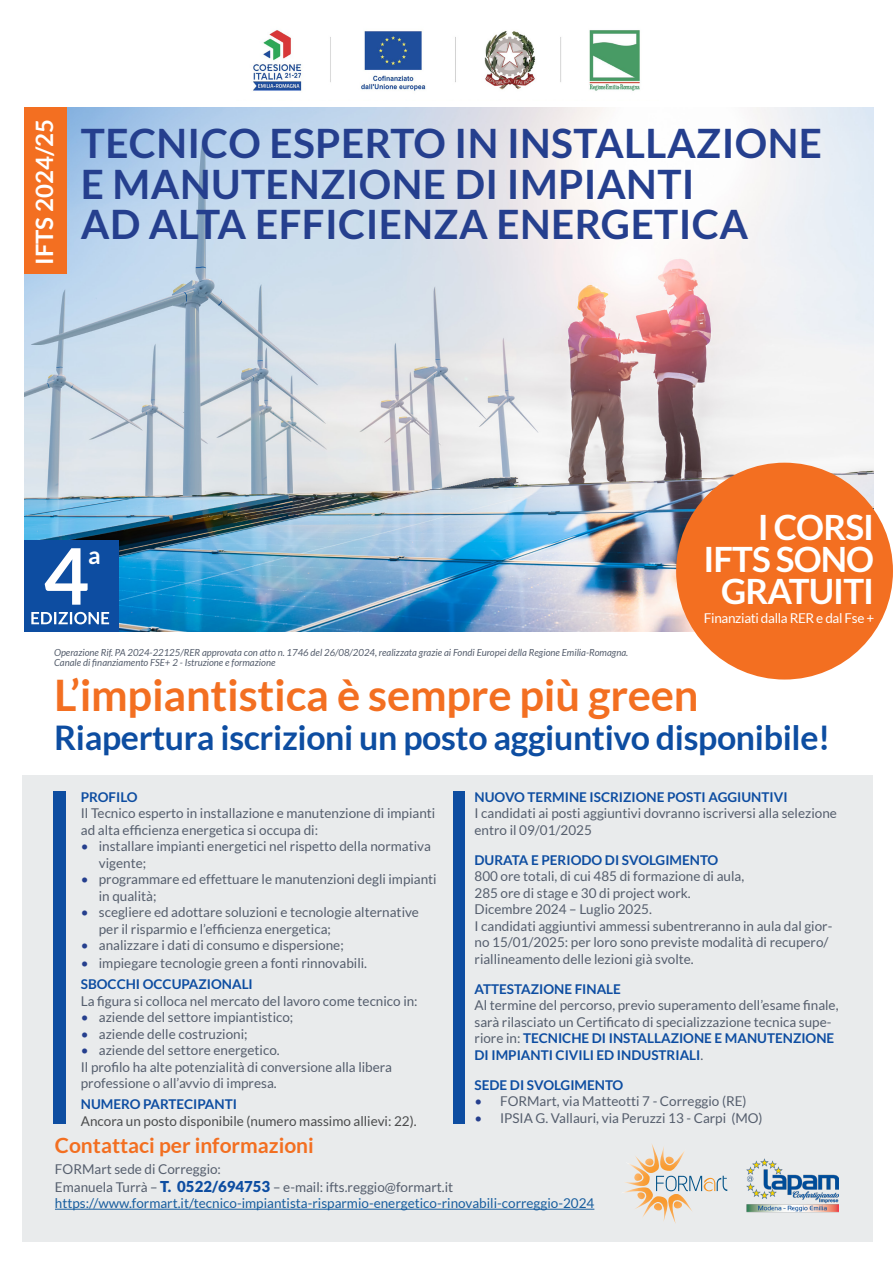
<style>
.page{position:relative;width:893px;height:1263px;background:#fff}
.page>*{position:absolute;margin:0;border:0;box-sizing:border-box;transform-origin:0 0}
.t1{font:700 78px "Lato";color:#fff}
.t2{font:700 43.5px "Lato";letter-spacing:-.005em;color:#f36f21}
.t3{font:700 40.65px/40.7px "Lato";letter-spacing:.01em;color:#253f8e}
.t4{font:700 34.95px "Lato";letter-spacing:-.025em;color:#fff}
.t5{font:700 33.9px "Lato";letter-spacing:-.01em;color:#0d4da1}
.t6{font:700 24px "Lato";color:#fff}
.t7{font:700 21px "Lato";color:#f36f21}
.t8{font:13.5px/16.5px "Lato";color:#555e6d}
.t9{font:700 13.5px "Lato";color:#0d4da1}
.t10{font:13.5px "Lato";color:#175d9e}
.t11{font:13.5px "Lato";color:#4b4c4d}
.t12{font:13.5px "Lato";letter-spacing:-.025em;color:#fff}
.t13{font:italic 9.75px "Lato";color:#555e6d}
.s1{color:#253f8e}
.s2{font-weight:700;color:#0d4da1}
.s3{font-weight:900;font-size:15px;color:#0d4da1}
</style>
<div class="page">
<img style="left:24px;top:107px;width:849px;height:524px">
<div style="left:22px;top:775px;width:851px;height:467px;background:#e9ebec"></div>
<div style="left:453px;top:791px;width:12px;height:333px;background:#0d4da1"></div>
<div style="left:53px;top:791px;width:13px;height:333px;background:#0d4da1"></div>
<hr style="left:55px;top:1209px;width:539px;height:1px;background:#175d9e">
<svg style="left:623px;top:1144px;width:104px;height:79px"></svg>
<img style="left:747px;top:1159px;width:92px;height:53px">
<div style="left:24px;top:107px;width:43px;height:167px;background:#f36f21"></div>
<div style="left:676px;top:463px;width:217px;height:216px;background:#f36f21;border-radius:50%"></div>
<div style="left:24px;top:540px;width:94px;height:92px;background:#0d4da1"></div>
<svg style="left:31px;top:612px;width:78px;height:12px"></svg>
<img style="left:253px;top:30px;width:387px;height:61px">
<p class="t6" style="left:31px;top:265px;width:147px;rotate:-90deg">IFTS 2024/25</p>
<p class="t3" style="left:81px;top:122px;width:743px">TECNICO ESPERTO IN INSTALLAZIONE<br>E MANUTENZIONE DI IMPIANTI</p>
<p class="t3" style="left:81px;top:204px;width:669px">AD ALTA EFFICIENZA ENERGETICA</p>
<p class="t1" style="left:44px;top:532px;width:47px">4</p>
<p class="t6" style="left:88px;top:541px;width:14px">a</p>
<p class="t4" style="left:758px;top:508px;width:118px">I CORSI</p>
<p class="t4" style="left:703px;top:540px;width:172px">IFTS SONO</p>
<p class="t4" style="left:721px;top:572px;width:155px">GRATUITI</p>
<p class="t12" style="left:704px;top:611px;width:172px">Finanziati dalla RER e dal Fse +</p>
<p class="t13" style="left:54px;top:647px;width:576px">Operazione Rif. PA 2024-22125/RER approvata con atto n. 1746 del 26/08/2024, realizzata grazie ai Fondi Europei della Regione Emilia-Romagna.</p>
<p class="t13" style="left:54px;top:657px;width:223px">Canale di finanziamento FSE+ 2 - Istruzione e formazione</p>
<p class="t2" style="left:54px;top:670px;width:646px">L’impiantistica è sempre più green</p>
<p class="t5" style="left:54px;top:718px;width:778px">Riapertura iscrizioni un posto aggiuntivo disponibile!</p>
<p class="t9" style="left:81px;top:789px;width:58px">PROFILO</p>
<p class="t8" style="left:81px;top:805px;width:356px">Il Tecnico esperto in installazione e manutenzione di impianti ad alta efficienza energetica si occupa di:</p>
<p class="t8" style="left:99px;top:838px;width:334px;text-indent:-18px"><span class="s1">•</span> installare impianti energetici nel rispetto della normativa vigente;</p>
<p class="t8" style="left:99px;top:871px;width:339px;text-indent:-18px"><span class="s1">•</span> programmare ed effettuare le manutenzioni degli impianti in qualità;</p>
<p class="t8" style="left:99px;top:904px;width:322px;text-indent:-18px"><span class="s1">•</span> scegliere ed adottare soluzioni e tecnologie alternative per il risparmio e l’efficienza energetica;</p>
<p class="t8" style="left:81px;top:937px;width:264px"><span class="s1">•</span> analizzare i dati di consumo e dispersione;</p>
<p class="t8" style="left:81px;top:955px;width:288px"><span class="s1">•</span> impiegare tecnologie green a fonti rinnovabili.</p>
<p class="t9" style="left:81px;top:976px;width:174px">SBOCCHI OCCUPAZIONALI</p>
<p class="t8" style="left:81px;top:992px;width:338px">La figura si colloca nel mercato del lavoro come tecnico in:</p>
<p class="t8" style="left:81px;top:1009px;width:214px"><span class="s1">•</span> aziende del settore impiantistico;</p>
<p class="t8" style="left:81px;top:1025px;width:168px"><span class="s1">•</span> aziende delle costruzioni;</p>
<p class="t8" style="left:81px;top:1042px;width:200px"><span class="s1">•</span> aziende del settore energetico.</p>
<p class="t8" style="left:81px;top:1058px;width:313px">Il profilo ha alte potenzialità di conversione alla libera</p>
<p class="t8" style="left:81px;top:1075px;width:197px">professione o all’avvio di impresa.</p>
<p class="t9" style="left:81px;top:1096px;width:158px">NUMERO PARTECIPANTI</p>
<p class="t11" style="left:81px;top:1113px;width:337px">Ancora un posto disponibile (numero massimo allievi: 22).</p>
<p class="t9" style="left:475px;top:789px;width:314px">NUOVO TERMINE ISCRIZIONE POSTI AGGIUNTIVI</p>
<p class="t8" style="left:475px;top:805px;width:364px">I candidati ai posti aggiuntivi dovranno iscriversi alla selezione entro il 09/01/2025</p>
<p class="t9" style="left:475px;top:852px;width:245px">DURATA E PERIODO DI SVOLGIMENTO</p>
<p class="t8" style="left:475px;top:868px;width:271px">800 ore totali, di cui 485 di formazione di aula,</p>
<p class="t8" style="left:475px;top:885px;width:218px">285 ore di stage e 30 di project work.</p>
<p class="t8" style="left:475px;top:901px;width:179px">Dicembre 2024 – Luglio 2025.</p>
<p class="t8" style="left:475px;top:918px;width:359px">I candidati aggiuntivi ammessi subentreranno in aula dal gior&shy;no 15/01/2025: per loro sono previste modalità di recupero/ riallineamento delle lezioni già svolte.</p>
<p class="t9" style="left:475px;top:981px;width:148px">ATTESTAZIONE FINALE</p>
<p class="t8" style="left:475px;top:997px;width:365px">Al termine del percorso, previo superamento dell’esame finale, sarà rilasciato un Certificato di specializzazione tecnica supe&shy;riore in: <span class="s2">TECNICHE DI INSTALLAZIONE E MANUTENZIONE DI IMPIANTI CIVILI ED INDUSTRIALI</span>.</p>
<p class="t9" style="left:475px;top:1077px;width:150px">SEDE DI SVOLGIMENTO</p>
<p class="t8" style="left:475px;top:1093px;width:274px"><span class="s1">•</span> FORMart, via Matteotti 7 - Correggio (RE)</p>
<p class="t8" style="left:475px;top:1110px;width:289px"><span class="s1">•</span> IPSIA G. Vallauri, via Peruzzi 13 - Carpi (MO)</p>
<p class="t7" style="left:55px;top:1133px;width:260px">Contattaci per informazioni</p>
<p class="t8" style="left:55px;top:1160px;width:168px">FORMart sede di Correggio:</p>
<p class="t8" style="left:55px;top:1178px;width:400px">Emanuela Turrà – <span class="s3">T. 0522/694753</span> – e-mail: ifts.reggio@formart.it</p>
<p class="t10" style="left:55px;top:1196px;width:541px">https://www.formart.it/tecnico-impiantista-risparmio-energetico-rinovabili-correggio-2024</p>
</div>
